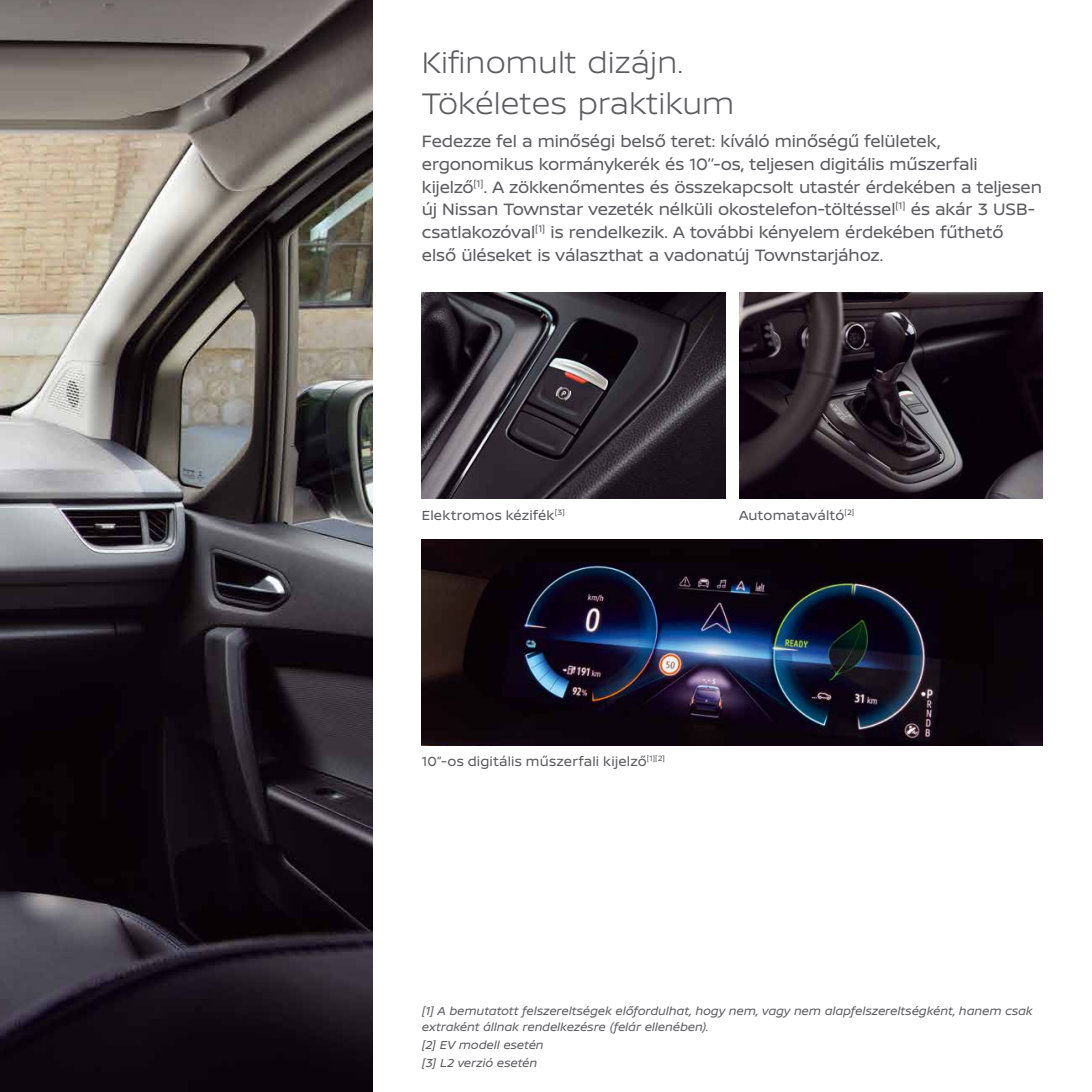
<style>
.page{position:relative;width:1092px;height:1092px;background:#fff}
.page>*{position:absolute;margin:0;border:0;box-sizing:border-box;transform-origin:0 0}
.t1{font:300 31.5px/41.1px "Nissan Brand";letter-spacing:.005em;color:#5c5b60}
.t2{font:17.5px/22.8px "Nissan Brand";letter-spacing:-.01em;color:#5c5b60}
.t3{font:14px "Nissan Brand";letter-spacing:.015em;color:#5c5b60}
.t4{font:italic 12.25px/15.8px "Nissan Brand";letter-spacing:.005em;color:#5c5b60}
</style>
<div class="page">
<img style="left:0;top:0;width:372px;height:1091px">
<img style="left:422px;top:292px;width:303px;height:206px">
<img style="left:739px;top:292px;width:303px;height:206px">
<img style="left:422px;top:539px;width:620px;height:206px">
<h1 class="t1" style="left:422px;top:41px;width:314px">Kifinomult dizájn.<br>Tökéletes praktikum</h1>
<p class="t2" style="left:422px;top:129px;width:621px">Fedezze fel a minőségi belső teret: kíváló minőségű felületek, ergonomikus kormánykerék és 10’’-os, teljesen digitális műszerfali kijelző<sup>[1]</sup>. A zökkenőmentes és összekapcsolt utastér érdekében a teljesen új Nissan Townstar vezeték nélküli okostelefon-töltéssel<sup>[1]</sup> és akár 3 USB&shy;csatlakozóval<sup>[1]</sup> is rendelkezik. A további kényelem érdekében fűthető első üléseket is választhat a vadonatúj Townstarjához.</p>
<p class="t3" style="left:422px;top:505px;width:144px">Elektromos kézifék<sup>[3]</sup></p>
<p class="t3" style="left:739px;top:505px;width:116px">Automataváltó<sup>[2]</sup></p>
<p class="t3" style="left:422px;top:750px;width:244px">10”-os digitális műszerfali kijelző<sup>[1][2]</sup></p>
<p class="t4" style="left:422px;top:1002px;width:612px">[1] A bemutatott felszereltségek előfordulhat, hogy nem, vagy nem alapfelszereltségként, hanem csak extraként állnak rendelkezésre (felár ellenében).</p>
<p class="t4" style="left:422px;top:1035px;width:123px;line-height:18.2px">[2] EV modell esetén [3] L2 verzió esetén</p>
</div>
